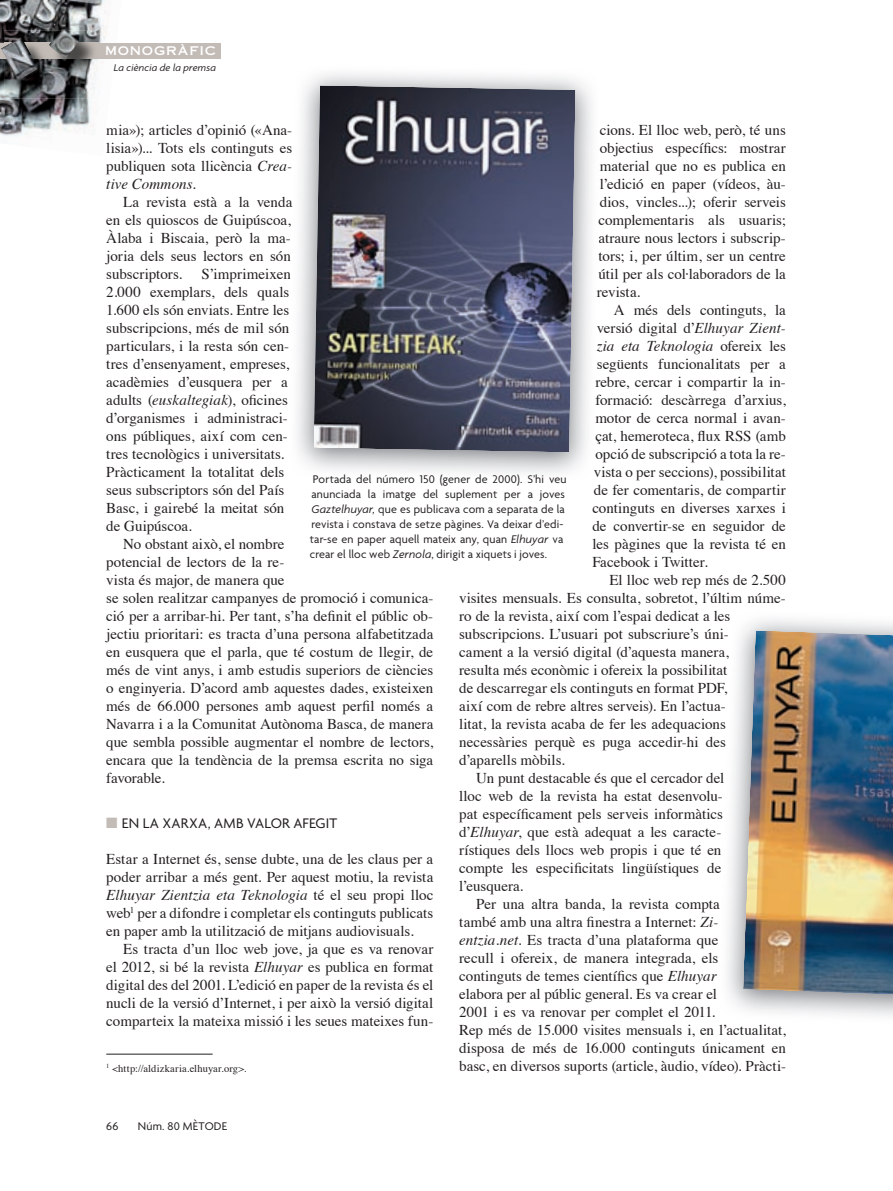
<style>
.page{position:relative;width:893px;height:1191px;background:#fff}
.page>*{position:absolute;margin:0;border:0;box-sizing:border-box;transform-origin:0 0}
.t1{font:15px/18px "Times";color:#231f20;text-align:justify}
.t2{font:italic 15px "Times";color:#231f20}
.t3{font:15px "Agenda";letter-spacing:.01em;color:#231f20}
.t4{font:12px/15px "Agenda";letter-spacing:.015em;color:#231f20}
.t5{font:12px "Copperplate Thirty One AB";letter-spacing:.06em;color:#fff}
.t6{font:10.5px "Times";letter-spacing:.02em;color:#231f20}
.t7{font:italic 10.5px "Agenda";letter-spacing:.015em;color:#231f20}
.s1{font-style:italic}
.s2{font-style:normal}
.s3{color:#c3bbb6}
</style>
<div class="page">
<img style="left:0;top:0;width:123px;height:136px">
<hr style="left:106px;top:1053px;width:107px;height:1px;background:#231f20">
<div style="left:0;top:43px;width:220px;height:15px;background:#c3bbb6"></div>
<img style="left:4px;top:31px;width:94px;height:67px">
<img style="left:80px;top:43px;width:18px;height:15px">
<img style="left:1px;top:28px;width:79px;height:52px">
<img style="left:314px;top:85px;width:261px;height:367px">
<img style="left:743px;top:630px;width:150px;height:365px">
<p class="t5" style="left:105px;top:44px;width:113px">MONOGRÀFIC</p>
<p class="t7" style="left:114px;top:63px;width:104px">La ciència de la premsa</p>
<p class="t1" style="left:106px;top:122px;width:187px">mia»); articles d’opinió («Ana&shy;lisia»)... Tots els continguts es publiquen sota llicència <span class="s1">Crea&shy;tive Commons</span>.</p>
<p class="t1" style="left:106px;top:194px;width:188px;text-indent:17px">La revista està a la venda en els quioscos de Guipúscoa, Àlaba i Biscaia, però la ma&shy;joria dels seus lectors en són subscriptors.</p>
<p class="t1" style="left:597px;top:122px;width:191px">cions. El lloc web, però, té uns objectius específics: mostrar material que no es publica en l’edició en paper (vídeos, àu&shy;dios, vincles...); oferir serveis complementaris als usuaris; atraure nous lectors i subscrip&shy;tors; i, per últim, ser un centre útil per als col·laboradors de la revista.</p>
<p class="t1" style="left:614px;top:302px;width:174px">A més dels continguts, la</p>
<p class="t1" style="left:597px;top:320px;width:191px">versió digital d’<span class="s1">Elhuyar Zient-</span></p>
<p class="t2" style="left:597px;top:339px;width:190px">zia eta Teknologia <span class="s2">ofereix les</span></p>
<p class="t1" style="left:597px;top:356px;width:191px">següents funcionalitats per a</p>
<p class="t1" style="left:595px;top:374px;width:192px">rebre, cercar i compartir la in-</p>
<p class="t1" style="left:595px;top:392px;width:192px">formació: descàrrega d’arxius,</p>
<p class="t1" style="left:595px;top:410px;width:192px">motor de cerca normal i avan-</p>
<p class="t1" style="left:595px;top:428px;width:192px">çat, hemeroteca, flux RSS (amb</p>
<p class="t1" style="left:595px;top:446px;width:192px">opció de subscripció a tota la re-</p>
<p class="t1" style="left:594px;top:464px;width:194px">vista o per seccions), possibilitat</p>
<p class="t1" style="left:594px;top:482px;width:194px">de fer comentaris, de compartir</p>
<p class="t1" style="left:592px;top:500px;width:195px">continguts en diverses xarxes i</p>
<p class="t1" style="left:592px;top:518px;width:195px">de convertir-se en seguidor de</p>
<p class="t1" style="left:592px;top:536px;width:195px">les pàgines que la revista té en</p>
<p class="t1" style="left:592px;top:554px;width:117px">Facebook i Twitter.</p>
<p class="t1" style="left:609px;top:572px;width:178px">El lloc web rep més de 2.500</p>
<p class="t1" style="left:459px;top:590px;width:328px">visites mensuals. Es consulta, sobretot, l’últim núme-</p>
<p class="t1" style="left:459px;top:608px;width:273px">ro de la revista, així com l’espai dedicat a les</p>
<p class="t1" style="left:459px;top:626px;width:271px">subscripcions. L’usuari pot subscriure’s úni-</p>
<p class="t1" style="left:459px;top:644px;width:271px">cament a la versió digital (d’aquesta manera,</p>
<p class="t1" style="left:459px;top:662px;width:270px">resulta més econòmic i ofereix la possibilitat</p>
<p class="t1" style="left:459px;top:680px;width:270px">de descarregar els continguts en format PDF,</p>
<p class="t1" style="left:459px;top:698px;width:268px">així com de rebre altres serveis). En l’actua-</p>
<p class="t1" style="left:459px;top:716px;width:268px">litat, la revista acaba de fer les adequacions</p>
<p class="t1" style="left:459px;top:734px;width:268px">necessàries perquè es puga accedir-hi des</p>
<p class="t1" style="left:459px;top:752px;width:107px">d’aparells mòbils.</p>
<p class="t1" style="left:476px;top:770px;width:250px">Un punt destacable és que el cercador del</p>
<p class="t1" style="left:459px;top:788px;width:265px">lloc web de la revista ha estat desenvolu-</p>
<p class="t1" style="left:459px;top:806px;width:265px">pat específicament pels serveis informàtics</p>
<p class="t1" style="left:459px;top:824px;width:264px">d’<span class="s1">Elhuyar</span>, que està adequat a les caracte-</p>
<p class="t1" style="left:459px;top:842px;width:264px">rístiques dels llocs web propis i que té en</p>
<p class="t1" style="left:459px;top:860px;width:264px">compte les especificitats lingüístiques de</p>
<p class="t1" style="left:459px;top:878px;width:66px">l’eusquera.</p>
<p class="t1" style="left:476px;top:896px;width:245px">Per una altra banda, la revista compta</p>
<p class="t1" style="left:459px;top:914px;width:261px">també amb una altra finestra a Internet: <span class="s1">Zi-</span></p>
<p class="t1" style="left:459px;top:932px;width:261px"><span class="s1">entzia.net</span>. Es tracta d’una plataforma que</p>
<p class="t1" style="left:459px;top:950px;width:261px">recull i ofereix, de manera integrada, els</p>
<p class="t1" style="left:459px;top:968px;width:259px">continguts de temes científics que <span class="s1">Elhuyar</span></p>
<p class="t1" style="left:459px;top:986px;width:259px">elabora per al públic general. Es va crear el</p>
<p class="t1" style="left:459px;top:1004px;width:258px">2001 i es va renovar per complet el 2011.</p>
<p class="t1" style="left:459px;top:1022px;width:328px">Rep més de 15.000 visites mensuals i, en actua tat,</p>
<p class="t1" style="left:459px;top:1040px;width:328px">disposa de més de 16.000 continguts únicament en</p>
<p class="t1" style="left:459px;top:1058px;width:328px">basc, en diversos suports (article, àudio, vídeo). Pràcti-</p>
<p class="t1" style="left:106px;top:266px;width:186px;text-align:left;text-indent:95px">S’imprimeixen<br>2.000 exemplars, dels quals<br>1.600 els són enviats. Entre les subscrip cions, més de mil són particulars, i la resta són cen&shy;tres d’ensenyament, empreses, acadèmies d’eusquera per a adults (<span class="s1">euskaltegiak</span>), oficines d’organismes i administraci&shy;ons públiques, així com cen&shy;tres tecnològics i universitats.<br>Pràcticament la totalitat dels seus subscriptors són del País<br>Basc, i gairebé la meitat són de Guipúscoa.</p>
<p class="t1" style="left:106px;top:536px;width:329px;text-align:left;text-indent:17px">No obstant això, el nombre<br>potencial de lectors de la re-<br>vista és major, de manera que<br>se solen realitzar campanyes de promoció i comunica&shy;ció per a arribar-hi. Per tant, s’ha definit el públic ob&shy;jectiu prioritari: es tracta d’una persona alfabetitzada en eusquera que el parla, que té costum de llegir, de més de vint anys, i amb estudis superiors de ciències o enginyeria. D’acord amb aquestes dades, existeixen més de 66.000 persones amb aquest perfil només a Navarra i a la Comunitat Autònoma Basca, de manera que sembla possible augmentar el nombre de lectors, encara que la tendència de la premsa escrita no siga favorable.</p>
<p class="t3" style="left:106px;top:817px;width:232px"><span class="s3">■</span> EN LA XARXA, AMB VALOR AFEGIT</p>
<p class="t1" style="left:106px;top:851px;width:329px">Estar a Internet és, sense dubte, una de les claus per a poder arribar a més gent. Per aquest motiu, la revista <span class="s1">Elhuyar Zientzia eta Teknologia</span> té el seu propi lloc web<sup>1</sup> per a difondre i completar els continguts publicats en paper amb la utilització de mitjans audiovisuals.</p>
<p class="t1" style="left:106px;top:941px;width:329px;text-indent:17px">Es tracta d’un lloc web jove, ja que es va renovar el 2012, si bé la revista <span class="s1">Elhuyar</span> es publica en format digital des del 2001. L’edició en paper de la revista és el nucli de la versió d’Internet, i per això la versió digital comparteix la mateixa missió i les seues mateixes fun-</p>
<p class="t6" style="left:106px;top:1064px;width:142px"><sup>1</sup> &lt;http://aldizkaria.elhuyar.org&gt;.</p>
<p class="t4" style="left:310px;top:472px;width:258px">Portada del número 150 (gener de 2000). S’hi veu anunciada la imatge del suplement per a joves <span class="s1">Gaztelhuyar,</span> que es publicava com a separata de la revista i constava de setze pàgines. Va deixar d’edi&shy;tar-se en paper aquell mateix any, quan <span class="s1">Elhuyar</span> va crear el lloc web <span class="s1">Zernola</span>, dirigit a xiquets i joves.</p>
<p class="t1" style="left:719px;top:1022px;width:10px">l’</p>
<p class="t1" style="left:759px;top:1022px;width:10px">li</p>
<p class="t4" style="left:106px;top:1119px;width:14px">66</p>
<p class="t4" style="left:138px;top:1119px;width:91px">Núm. 80 MÈTODE</p>
</div>
